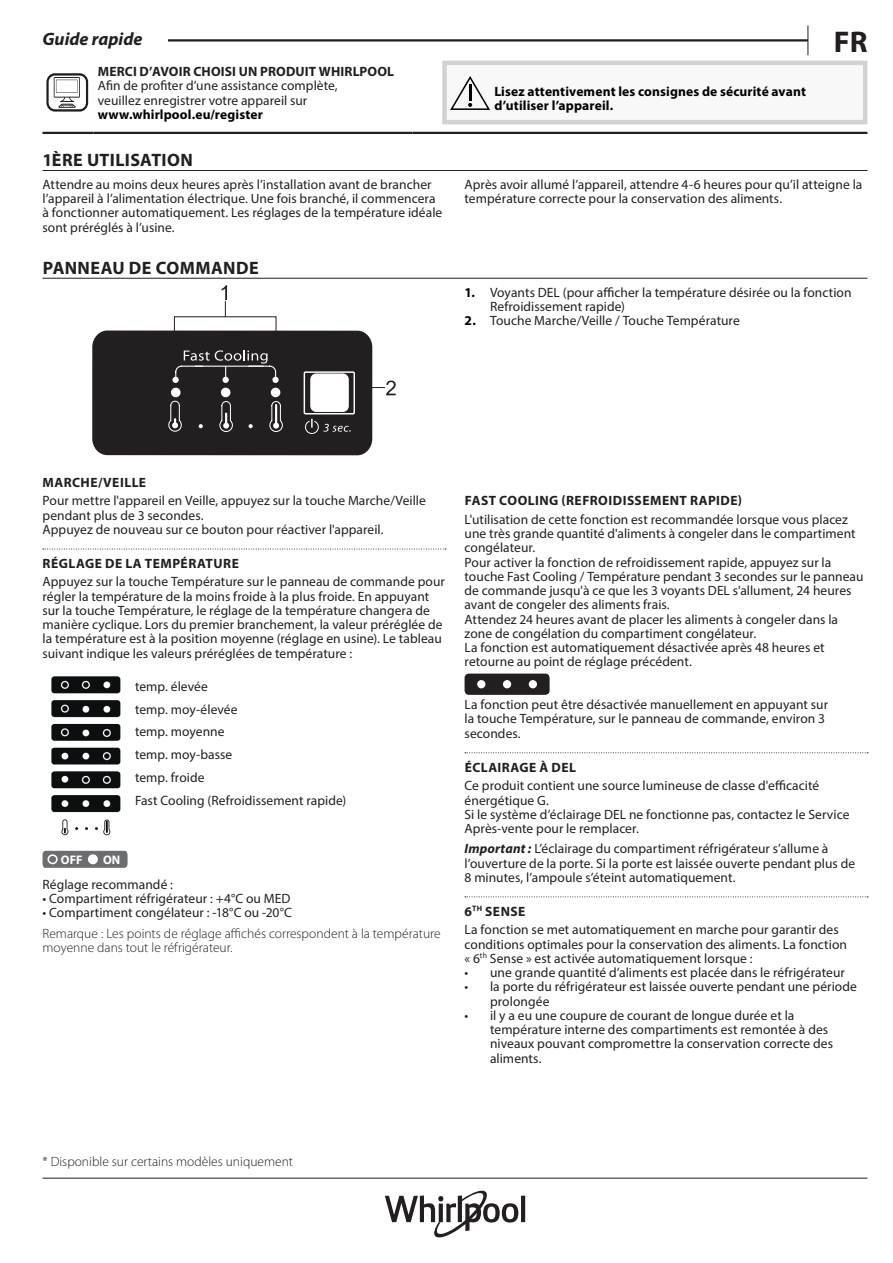
<style>
.page{position:relative;width:893px;height:1263px;background:#fff}
.page>*{position:absolute;margin:0;border:0;box-sizing:border-box;transform-origin:0 0}
.t1{font:700 30px "Myriad Pro";color:#231f20}
.t2{font:700 18px "Myriad Pro";letter-spacing:.02em;color:#231f20}
.t3{font:italic 700 18px "Myriad Pro";color:#231f20}
.t4{font:13.5px/14.2px "Myriad Pro";letter-spacing:.005em;color:#231f20}
.t5{font:300 13.5px/14.2px "Myriad Pro";color:#231f20}
.t6{font:700 13.5px/14.2px "Myriad Pro";letter-spacing:.01em;color:#000001}
.t7{font:700 13.5px "Myriad Pro";letter-spacing:.03em;color:#231f20}
.t8{font:700 13.5px "Myriad Pro";letter-spacing:.01em;color:#231f20}
.t9{font:700 12.45px "Myriad Pro";color:#fff}
.s1{font-weight:700;color:#000001}
.s2{font-weight:700;font-style:italic}
.s3{font-weight:700}
</style>
<div class="page">
<hr style="left:43px;top:1178px;width:824px;height:1px;background:#231f20">
<svg style="left:807px;top:26px;width:1px;height:29px"></svg>
<hr style="left:43px;top:39px;width:765px;height:3px;background:#231f20">
<div style="left:43px;top:26px;width:125px;height:19px;background:#fff"></div>
<hr style="left:521px;top:1195px;width:4px;height:27px;background:#231f20">
<svg style="left:385px;top:1191px;width:133px;height:46px"></svg>
<hr style="left:43px;top:170px;width:824px;height:1px;background:#231f20">
<hr style="left:43px;top:132px;width:51px;height:2px;background:#231f20">
<hr style="left:94px;top:132px;width:318px;height:2px;background:#231f20">
<hr style="left:412px;top:132px;width:455px;height:2px;background:#231f20">
<svg style="left:46px;top:73px;width:42px;height:39px"></svg>
<div style="left:444px;top:63px;width:421px;height:59px;background:#f8f8f9"></div>
<div style="left:442px;top:61px;width:425px;height:63px;border:4px solid #d1d2d4"></div>
<svg style="left:450px;top:76px;width:40px;height:34px"></svg>
<hr style="left:43px;top:278px;width:824px;height:1px;background:#231f20">
<svg style="left:92px;top:285px;width:304px;height:170px"></svg>
<svg style="left:43px;top:549px;width:403px;height:1px"></svg>
<svg style="left:43px;top:851px;width:85px;height:17px"></svg>
<div style="left:48px;top:854px;width:10px;height:10px;border:2px solid #fff;border-radius:50%"></div>
<div style="left:89px;top:855px;width:8px;height:8px;background:#fff;border-radius:50%"></div>
<div style="left:88px;top:854px;width:10px;height:10px;border:2px solid #fff;border-radius:50%"></div>
<img style="left:51px;top:676px;width:70px;height:159px">
<svg style="left:465px;top:752px;width:403px;height:1px"></svg>
<svg style="left:465px;top:896px;width:403px;height:1px"></svg>
<div style="left:465px;top:674px;width:85px;height:21px;background:#231f20;border-radius:4px"></div>
<div style="left:477px;top:680px;width:8px;height:8px;background:#fff;border-radius:50%"></div>
<div style="left:503px;top:680px;width:8px;height:8px;background:#fff;border-radius:50%"></div>
<div style="left:529px;top:680px;width:8px;height:8px;background:#fff;border-radius:50%"></div>
<h2 class="t3" style="left:43px;top:28px;width:101px">Guide rapide</h2>
<h1 class="t1" style="left:834px;top:22px;width:35px">FR</h1>
<p class="t8" style="left:98px;top:63px;width:298px">MERCI D’AVOIR CHOISI UN PRODUIT WHIRLPOOL</p>
<p class="t4" style="left:98px;top:79px;width:241px">Afin de profiter d’une assistance complète, veuillez enregistrer votre appareil sur</p>
<p class="t6" style="left:98px;top:107px;width:167px">www.whirlpool.eu/register</p>
<p class="t6" style="left:494px;top:84px;width:313px">Lisez attentivement les consignes de sécurité avant d’utiliser l’appareil.</p>
<h2 class="t2" style="left:43px;top:148px;width:152px">1ÈRE UTILISATION</h2>
<p class="t4" style="left:43px;top:177px;width:401px">Attendre au moins deux heures après l’installation avant de brancher l’appareil à l’alimentation électrique. Une fois branché, il commencera à fonctionner automatiquement. Les réglages de la température idéale sont préréglés à l’usine.</p>
<p class="t4" style="left:465px;top:177px;width:399px">Après avoir allumé l’appareil, attendre 4-6 heures pour qu’il atteigne la température correcte pour la conservation des aliments.</p>
<h2 class="t2" style="left:43px;top:256px;width:217px">PANNEAU DE COMMANDE</h2>
<p class="t4" style="left:490px;top:285px;width:363px;text-indent:-26px"><span class="s1">1.</span> Voyants DEL (pour afficher la température désirée ou la fonction<br>Refroidissement rapide)</p>
<p class="t4" style="left:465px;top:313px;width:277px"><span class="s1">2.</span> Touche Marche/Veille / Touche Température</p>
<p class="t7" style="left:43px;top:473px;width:105px">MARCHE/VEILLE</p>
<p class="t4" style="left:43px;top:493px;width:385px">Pour mettre l'appareil en Veille, appuyez sur la touche Marche/Veille pendant plus de 3 secondes.<br>Appuyez de nouveau sur ce bouton pour réactiver l'appareil.</p>
<p class="t7" style="left:43px;top:555px;width:198px">RÉGLAGE DE LA TEMPÉRATURE</p>
<p class="t4" style="left:43px;top:575px;width:404px">Appuyez sur la touche Température sur le panneau de commande pour régler la température de la moins froide à la plus froide. En appuyant sur la touche Température, le réglage de la température changera de manière cyclique. Lors du premier branchement, la valeur préréglée de la température est à la position moyenne (réglage en usine). Le tableau suivant indique les valeurs préréglées de température :</p>
<p class="t4" style="left:135px;top:675px;width:213px;line-height:22.8px">temp. élevée<br>temp. moy-élevée<br>temp. moyenne<br>temp. moy-basse<br>temp. froide<br>Fast Cooling (Refroidissement rapide)</p>
<p class="t9" style="left:61px;top:851px;width:23px">OFF</p>
<p class="t9" style="left:103px;top:851px;width:19px">ON</p>
<p class="t4" style="left:43px;top:877px;width:132px">Réglage recommandé :</p>
<p class="t4" style="left:43px;top:891px;width:249px">• Compartiment réfrigérateur : +4°C ou MED</p>
<p class="t4" style="left:43px;top:905px;width:251px">• Compartiment congélateur : -18°C ou -20°C</p>
<p class="t5" style="left:43px;top:926px;width:400px">Remarque : Les points de réglage affichés correspondent à la température moyenne dans tout le réfrigérateur.</p>
<p class="t7" style="left:465px;top:492px;width:279px">FAST COOLING (REFROIDISSEMENT RAPIDE)</p>
<p class="t4" style="left:465px;top:512px;width:400px">L'utilisation de cette fonction est recommandée lorsque vous placez une très grande quantité d'aliments à congeler dans le compartiment congélateur.<br>Pour activer la fonction de refroidissement rapide, appuyez sur la touche Fast Cooling / Température pendant 3 secondes sur le panneau de commande jusqu'à ce que les 3 voyants DEL s'allument, 24 heures avant de congeler des aliments frais.<br>Attendez 24 heures avant de placer les aliments à congeler dans la zone de congélation du compartiment congélateur.<br>La fonction est automatiquement désactivée après 48 heures et retourne au point de réglage précédent.</p>
<p class="t4" style="left:465px;top:697px;width:365px">La fonction peut être désactivée manuellement en appuyant sur la touche Température, sur le panneau de commande, environ 3 secondes.</p>
<p class="t7" style="left:465px;top:758px;width:113px">ÉCLAIRAGE À DEL</p>
<p class="t4" style="left:465px;top:778px;width:386px">Ce produit contient une source lumineuse de classe d'efficacité énergétique G.<br>Si le système d’éclairage DEL ne fonctionne pas, contactez le Service Après-vente pour le remplacer.</p>
<p class="t4" style="left:465px;top:841px;width:392px"><span class="s2">Important :</span> L’éclairage du compartiment réfrigérateur s’allume à l’ouverture de la porte. Si la porte est laissée ouverte pendant plus de<br>8 minutes, l’ampoule s’éteint automatiquement.</p>
<p class="t4" style="left:465px;top:902px;width:376px;line-height:18.5px"><span class="s3">6</span><sup>TH</sup> <span class="s3">SENSE<br></span>La fonction se met automatiquement en marche pour garantir des</p>
<p class="t4" style="left:465px;top:937px;width:384px">conditions optimales pour la conservation des aliments. La fonction « 6<sup>th</sup> Sense » est activée automatiquement lorsque :</p>
<p class="t4" style="left:465px;top:965px;width:382px">• une grande quantité d’aliments est placée dans le réfrigérateur</p>
<p class="t4" style="left:490px;top:979px;width:368px;text-indent:-26px">• la porte du réfrigérateur est laissée ouverte pendant une période prolongée</p>
<p class="t4" style="left:490px;top:1008px;width:344px;text-indent:-26px">• il y a eu une coupure de courant de longue durée et la température interne des compartiments est remontée à des niveaux pouvant compromettre la conservation correcte des aliments.</p>
<p class="t5" style="left:43px;top:1154px;width:252px">* Disponible sur certains modèles uniquement</p>
</div>
